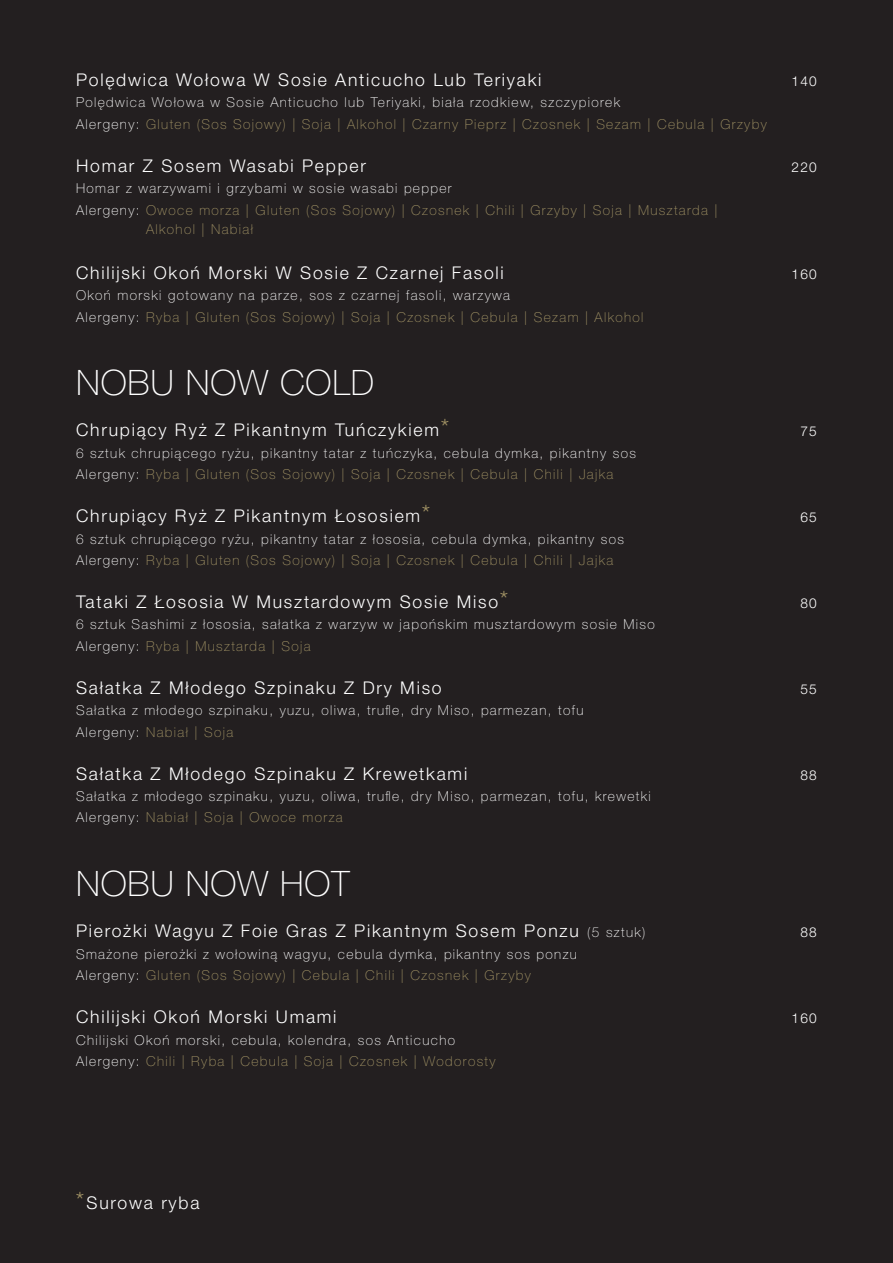
<style>
.page{position:relative;width:893px;height:1263px;background:#231f20}
.page>*{position:absolute;margin:0;border:0;box-sizing:border-box;transform-origin:0 0}
.t1{font:100 35.1px "Helvetica Neue LT Std";letter-spacing:.025em;color:#fff}
.t2{font:300 17.55px "Helvetica Neue LT Pro";letter-spacing:.1em;color:#fff}
.t3{font:300 17.55px "Helvetica Neue LT Std";letter-spacing:.1em;color:#fff}
.t4{font:100 13.65px/21.5px "Helvetica Neue LT Pro";letter-spacing:.1em;color:#fff}
.t5{font:100 13.65px/21.5px "Helvetica Neue LT Pro";letter-spacing:.1em;color:#a29365}
.t6{font:300 13.65px "Helvetica Neue LT Std";letter-spacing:.1em;color:#fff}
.s1{color:#a29365}
.s2{color:#fff}
.s3{font-size:24px;color:#a29365}
.s4{font-weight:100;font-size:13.65px}
</style>
<div class="page">
<p class="t2" style="left:76px;top:69px;width:467px">Polędwica Wołowa W Sosie Anticucho Lub Teriyaki</p>
<p class="t6" style="left:791px;top:73px;width:27px">140</p>
<p class="t4" style="left:76px;top:92px;width:692px">Polędwica Wołowa w Sosie Anticucho lub Teriyaki, biała rzodkiew, szczypiorek<br>Alergeny: <span class="s1">Gluten (Sos Sojowy) | Soja | Alkohol | Czarny Pieprz | Czosnek | Sezam | Cebula | Grzyby</span></p>
<p class="t3" style="left:76px;top:155px;width:291px">Homar Z Sosem Wasabi Pepper</p>
<p class="t6" style="left:791px;top:158px;width:27px">220</p>
<p class="t5" style="left:76px;top:177px;width:643px"><span class="s2">Homar z warzywami i grzybami w sosie wasabi pepper<br>Alergeny:</span> Owoce morza | Gluten (Sos Sojowy) | Czosnek | Chili | Grzyby | Soja | Musztarda |</p>
<p class="t5" style="left:146px;top:218px;width:108px">Alkohol | Nabiał</p>
<p class="t2" style="left:76px;top:262px;width:429px">Chilijski Okoń Morski W Sosie Z Czarnej Fasoli</p>
<p class="t6" style="left:791px;top:266px;width:27px">160</p>
<p class="t4" style="left:76px;top:285px;width:569px">Okoń morski gotowany na parze, sos z czarnej fasoli, warzywa<br>Alergeny: <span class="s1">Ryba | Gluten (Sos Sojowy) | Soja | Czosnek | Cebula | Sezam | Alkohol</span></p>
<h1 class="t1" style="left:76px;top:363px;width:300px">NOBU NOW COLD</h1>
<p class="t2" style="left:76px;top:419px;width:375px">Chrupiący Ryż Z Pikantnym Tuńczykiem<span class="s3">*</span></p>
<p class="t6" style="left:800px;top:423px;width:18px">75</p>
<p class="t4" style="left:76px;top:442px;width:561px">6 sztuk chrupiącego ryżu, pikantny tatar z tuńczyka, cebula dymka, pikantny sos<br>Alergeny: <span class="s1">Ryba | Gluten (Sos Sojowy) | Soja | Czosnek | Cebula | Chili | Jajka</span></p>
<p class="t2" style="left:76px;top:505px;width:356px">Chrupiący Ryż Z Pikantnym Łososiem<span class="s3">*</span></p>
<p class="t6" style="left:800px;top:509px;width:18px">65</p>
<p class="t4" style="left:76px;top:528px;width:549px">6 sztuk chrupiącego ryżu, pikantny tatar z łososia, cebula dymka, pikantny sos<br>Alergeny: <span class="s1">Ryba | Gluten (Sos Sojowy) | Soja | Czosnek | Cebula | Chili | Jajka</span></p>
<p class="t3" style="left:76px;top:591px;width:434px">Tataki Z Łososia W Musztardowym Sosie Miso<span class="s3">*</span></p>
<p class="t6" style="left:800px;top:595px;width:18px">80</p>
<p class="t4" style="left:76px;top:614px;width:580px">6 sztuk Sashimi z łososia, sałatka z warzyw w japońskim musztardowym sosie Miso<br>Alergeny: <span class="s1">Ryba | Musztarda | Soja</span></p>
<p class="t3" style="left:76px;top:677px;width:367px">Sałatka Z Młodego Szpinaku Z Dry Miso</p>
<p class="t6" style="left:800px;top:680px;width:18px">55</p>
<p class="t4" style="left:76px;top:699px;width:509px">Sałatka z młodego szpinaku, yuzu, oliwa, trufle, dry Miso, parmezan, tofu<br>Alergeny: <span class="s1">Nabiał | Soja</span></p>
<p class="t3" style="left:76px;top:762px;width:393px">Sałatka Z Młodego Szpinaku Z Krewetkami</p>
<p class="t6" style="left:800px;top:766px;width:18px">88</p>
<p class="t4" style="left:76px;top:785px;width:576px">Sałatka z młodego szpinaku, yuzu, oliwa, trufle, dry Miso, parmezan, tofu, krewetki<br>Alergeny: <span class="s1">Nabiał | Soja | Owoce morza</span></p>
<h1 class="t1" style="left:76px;top:864px;width:275px">NOBU NOW HOT</h1>
<p class="t2" style="left:76px;top:920px;width:571px">Pierożki Wagyu Z Foie Gras Z Pikantnym Sosem Ponzu <span class="s4">(5 sztuk)</span></p>
<p class="t6" style="left:800px;top:924px;width:18px">88</p>
<p class="t4" style="left:76px;top:943px;width:502px">Smażone pierożki z wołowiną wagyu, cebula dymka, pikantny sos ponzu<br>Alergeny: <span class="s1">Gluten (Sos Sojowy) | Cebula | Chili | Czosnek | Grzyby</span></p>
<p class="t2" style="left:76px;top:1006px;width:262px">Chilijski Okoń Morski Umami</p>
<p class="t6" style="left:791px;top:1010px;width:27px">160</p>
<p class="t4" style="left:76px;top:1029px;width:421px">Chilijski Okoń morski, cebula, kolendra, sos Anticucho<br>Alergeny: <span class="s1">Chili | Ryba | Cebula | Soja | Czosnek | Wodorosty</span></p>
<p class="t3" style="left:76px;top:1191px;width:125px"><span class="s3">*</span>Surowa ryba</p>
</div>
